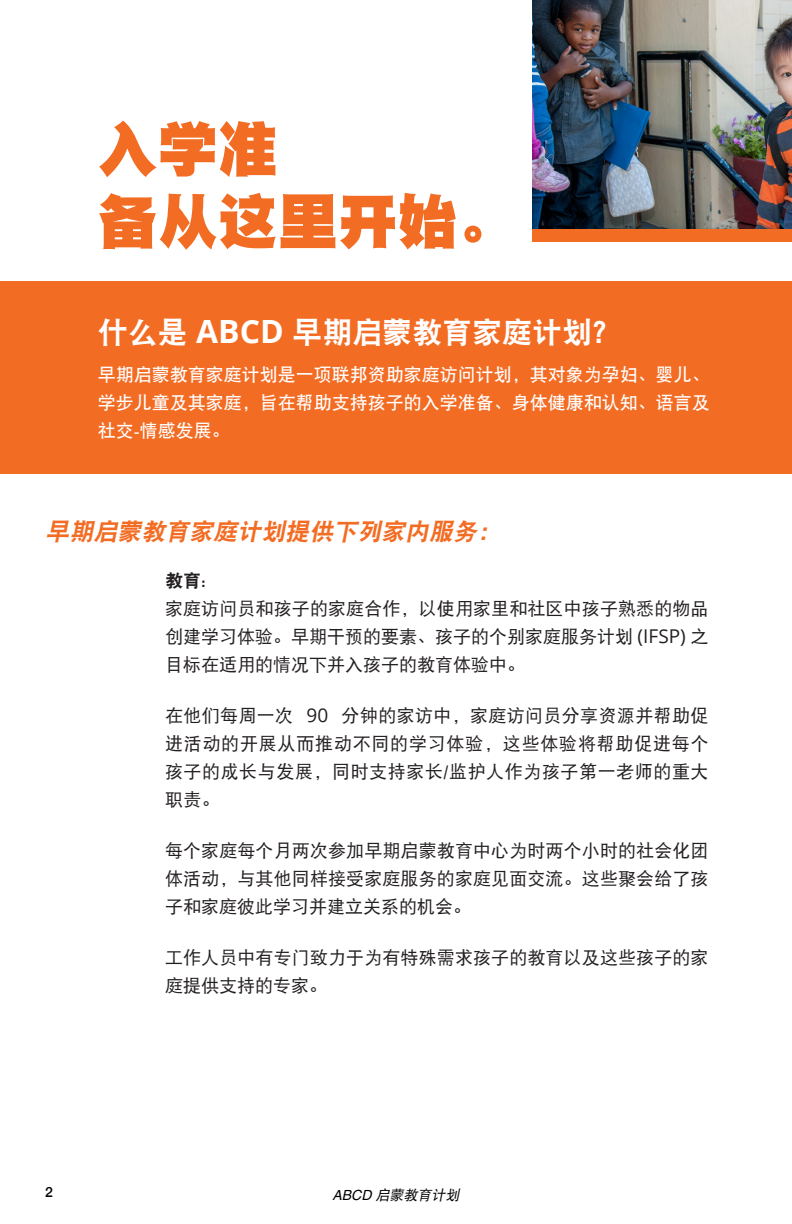
<style>
.page{position:relative;width:792px;height:1224px;background:#fff}
.page>*{position:absolute;margin:0;border:0;box-sizing:border-box;transform-origin:0 0}
.t1{font:60px/72px "DFP Hei W12";color:#f36c23}
.Topic_White{font:30px "DFP Hei W9";color:#fff}
.Bold_Italic{font:italic 24px "DFP Hei W9";color:#f36c23}
.t2{font:18px/28px "DFP Hei W5";letter-spacing:.005em;color:#231f20;text-align:justify}
.White_Text{font:18px/28px "DFP Hei W7";color:#fff;text-align:justify}
.t3{font:18px "DFP Hei W9";color:#231f20}
.t4{font:italic 14px "DFP Hei W5";color:#000}
.t5{font:500 14px "Helvetica Neue";color:#000}
.s1{font-family:"Open Sans";font-weight:700;font-size:32px}
.s2{font-family:"Open Sans";font-size:19px}
.s3{font-family:"Helvetica"}
</style>
<div class="page">
<div style="left:0;top:282px;width:792px;height:192px;background:#f36c23"></div>
<img style="left:532px;top:0;width:260px;height:229px">
<div style="left:532px;top:229px;width:260px;height:13px;background:#f36c23"></div>
<p class="t1" style="left:98px;top:112px;width:421px">入学准<br>备从这里开始。</p>
<p class="Topic_White" style="left:98px;top:316px;width:526px">什么是 <span class="s1">ABCD</span> 早期启蒙教育家庭计划？</p>
<p class="White_Text" style="left:98px;top:360px;width:613px">早期启蒙教育家庭计划是一项联邦资助家庭访问计划，其对象为孕妇、婴儿、学步儿童及其家庭，旨在帮助支持孩子的入学准备、身体健康和认知、语言及社交-情感发展。</p>
<p class="Bold_Italic" style="left:45px;top:519px;width:462px">早期启蒙教育家庭计划提供下列家内服务：</p>
<p class="t3" style="left:165px;top:571px;width:42px">教育:</p>
<p class="t2" style="left:165px;top:594px;width:545px">家庭访问员和孩子的家庭合作，以使用家里和社区中孩子熟悉的物品创建学习体验。早期干预的要素、孩子的个别家庭服务计划 <span class="s2">(IFSP)</span> 之目标在适用的情况下并入孩子的教育体验中。</p>
<p class="t2" style="left:165px;top:701px;width:545px">在他们每周一次 <span class="s2">90</span> 分钟的家访中，家庭访问员分享资源并帮助促进活动的开展从而推动不同的学习体验，这些体验将帮助促进每个孩子的成长与发展，同时支持家长/监护人作为孩子第一老师的重大职责。</p>
<p class="t2" style="left:165px;top:836px;width:545px">每个家庭每个月两次参加早期启蒙教育中心为时两个小时的社会化团体活动，与其他同样接受家庭服务的家庭见面交流。这些聚会给了孩子和家庭彼此学习并建立关系的机会。</p>
<p class="t2" style="left:165px;top:943px;width:545px">工作人员中有专门致力于为有特殊需求孩子的教育以及这些孩子的家庭提供支持的专家。</p>
<p class="t5" style="left:45px;top:1181px;width:9px">2</p>
<p class="t4" style="left:333px;top:1188px;width:131px"><span class="s3">A B C D</span> 启蒙教育计划</p>
</div>
